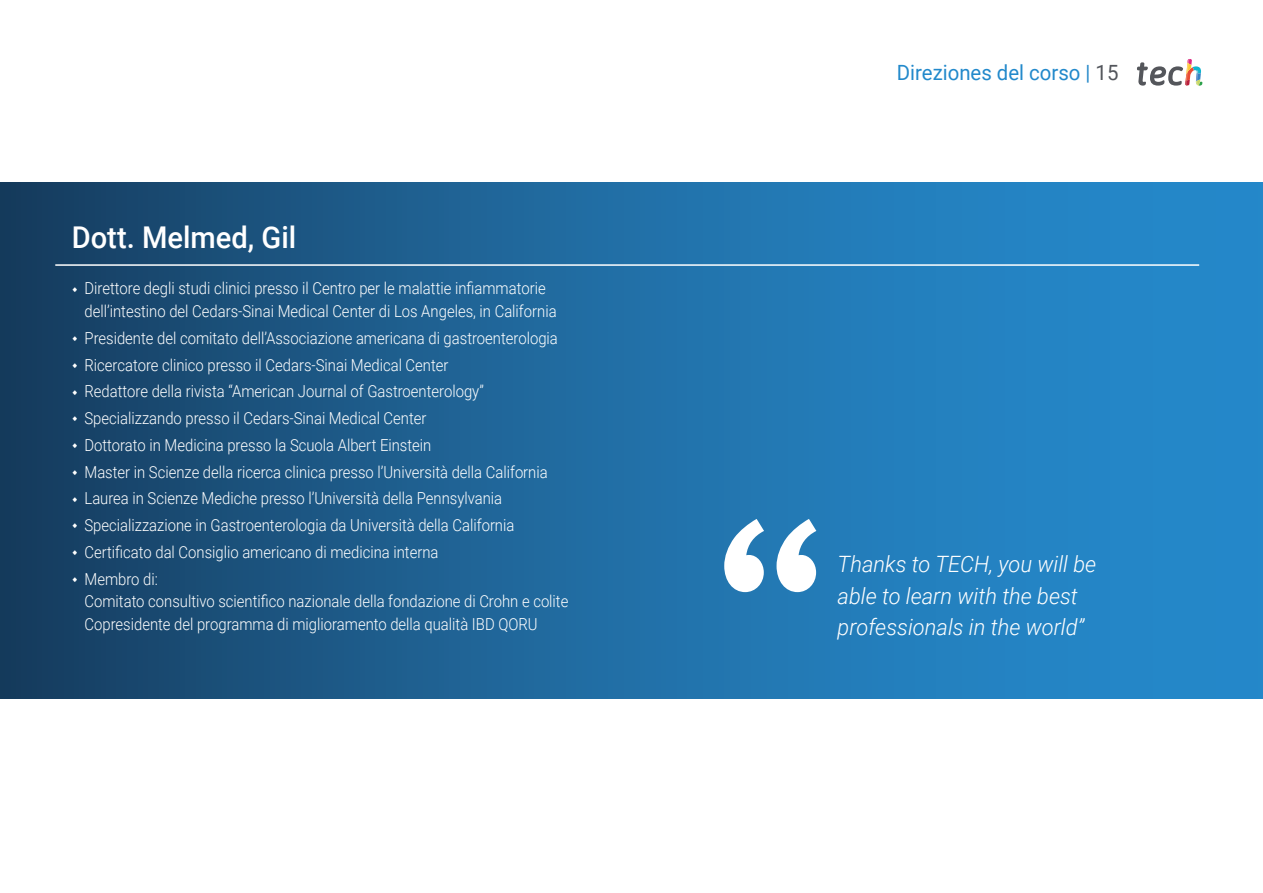
<style>
.page{position:relative;width:1263px;height:893px;background:#fff}
.page>*{position:absolute;margin:0;border:0;box-sizing:border-box;transform-origin:0 0}
.t1{font:500 30px "Roboto";color:#fff}
.t2{font:italic 300 22.5px/31.5px "Roboto";color:#fff}
.t3{font:21px "Roboto";color:#2289cb}
.t4{font:300 16.5px/26.7px "Roboto";color:#fff;scale:.9 1}
.s1{color:#2488c9}
.s2{color:#52555b}
</style>
<div class="page">
<div style="left:0;top:182px;width:1263px;height:516px;background:linear-gradient(to right,#184267,#2793d9)"></div>
<svg style="left:724px;top:519px;width:92px;height:73px"></svg>
<hr style="left:55px;top:264px;width:1144px;height:2px;background:#fff">
<svg style="left:1137px;top:59px;width:65px;height:27px"></svg>
<svg style="left:73px;top:287px;width:4px;height:5px"></svg>
<svg style="left:73px;top:336px;width:4px;height:5px"></svg>
<svg style="left:73px;top:363px;width:4px;height:5px"></svg>
<svg style="left:73px;top:390px;width:4px;height:5px"></svg>
<svg style="left:73px;top:416px;width:4px;height:5px"></svg>
<svg style="left:73px;top:443px;width:4px;height:5px"></svg>
<svg style="left:73px;top:470px;width:4px;height:5px"></svg>
<svg style="left:73px;top:497px;width:4px;height:5px"></svg>
<svg style="left:73px;top:523px;width:4px;height:5px"></svg>
<svg style="left:73px;top:550px;width:4px;height:5px"></svg>
<svg style="left:73px;top:577px;width:4px;height:5px"></svg>
<h1 class="t1" style="left:72px;top:216px;width:226px">Dott. Melmed, Gil</h1>
<p class="t4" style="left:85px;top:277px;width:526px;line-height:22.5px">Direttore degli studi clinici presso il Centro per le malattie infiammatorie dell’intestino del Cedars-Sinai Medical Center di Los Angeles, in California</p>
<p class="t4" style="left:85px;top:324px;width:527px">Presidente del comitato dell’Associazione americana di gastroenterologia Ricercatore clinico presso il Cedars-Sinai Medical Center<br>Redattore della rivista “American Journal of Gastroenterology” Specializzando presso il Cedars-Sinai Medical Center<br>Dottorato in Medicina presso la Scuola Albert Einstein<br>Master in Scienze della ricerca clinica presso l’Università della California Laurea in Scienze Mediche presso l’Università della Pennsylvania Specializzazione in Gastroenterologia da Università della California Certificato dal Consiglio americano di medicina interna<br>Membro di:</p>
<p class="t4" style="left:85px;top:589px;width:539px;line-height:22.5px">Comitato consultivo scientifico nazionale della fondazione di Crohn e colite<br>Copresidente del programma di miglioramento della qualità IBD QORU</p>
<p class="t3" style="left:897px;top:57px;width:223px">Direziones del corso <span class="s1">|</span> <span class="s2">15</span></p>
<h2 class="t2" style="left:838px;top:548px;width:260px">Thanks to TECH, you will be able to learn with the best professionals in the world”</h2>
</div>
